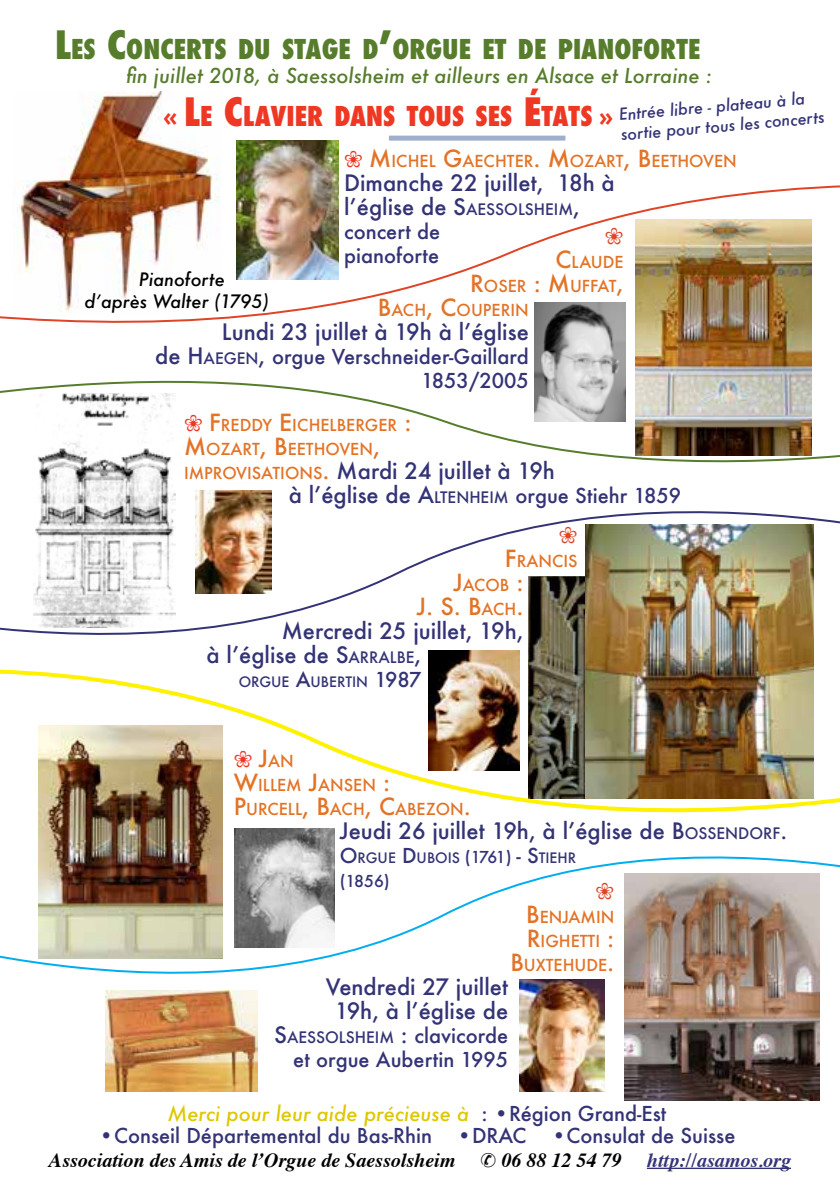
<style>
.page{position:relative;width:840px;height:1191px;background:#fff}
.page>*{position:absolute;margin:0;border:0;box-sizing:border-box;transform-origin:0 0}
.t1{font:800 condensed 38px "Futura";color:#577d2c}
.t2{font:800 condensed 38px "Futura";color:#ef3824}
.t3{font:800 condensed 26.6px "Futura";color:#577d2c}
.t4{font:800 condensed 26.6px "Futura";color:#ef3824}
.t5{font:800 condensed 26px "Futura";color:#ef3824}
.t6{font:500 23px "Futura";color:#e37326}
.t7{font:500 22px/24px "Futura";color:#333376;text-align:center}
.t8{font:500 22px "Futura";color:#333376}
.t9{font:500 20px/24px "Futura";color:#333376}
.t10{font:italic 500 20px "Futura";color:#577d2c}
.t11{font:italic 700 20px "Times";color:#000}
.t12{font:italic 500 20px "Futura";color:#dec800}
.t13{font:italic 700 20px "Times";color:#333376}
.t14{font:500 20px "Futura";color:#333376}
.t15{font:italic 500 18px/22px "Futura";color:#000;text-align:center}
.t16{font:500 16.2px/24px "Futura";color:#e37326;text-align:right}
.t17{font:italic 500 16px/20px "Futura";color:#333376}
.t18{font:500 16px "Futura";letter-spacing:-.085em;color:#333376}
.t19{font:500 15.4px "Futura";color:#333376}
.t20{font:500 14px "Futura";color:#333376}
.s1{font-size:38px}
.s2{font-size:26.6px}
.s3{font-size:26px}
.s4{font-size:23px}
.s5{font-size:22px}
.s6{font-size:23px;color:#e37326}
.s7{font-size:20px}
.s8{font-size:16px}
</style>
<div class="page">
<img style="left:519px;top:1048px;width:85px;height:43px">
<img style="left:624px;top:1048px;width:194px;height:52px">
<img style="left:94px;top:91px;width:68px;height:18px">
<img style="left:106px;top:1048px;width:151px;height:43px">
<img style="left:0;top:109px;width:839px;height:227px">
<svg style="left:0;top:336px;width:812px;height:108px"></svg>
<img style="left:35px;top:444px;width:804px;height:146px">
<img style="left:0;top:590px;width:814px;height:202px">
<img style="left:0;top:792px;width:839px;height:256px">
<hr style="left:646px;top:1167px;width:144px;height:2px;background:#333376">
<svg style="left:345px;top:151px;width:17px;height:16px"></svg>
<svg style="left:185px;top:415px;width:17px;height:16px"></svg>
<svg style="left:559px;top:527px;width:17px;height:16px"></svg>
<svg style="left:234px;top:751px;width:17px;height:16px"></svg>
<svg style="left:596px;top:883px;width:17px;height:16px"></svg>
<svg style="left:605px;top:228px;width:17px;height:16px"></svg>
<p class="t3" style="left:55px;top:31px;width:297px"><span class="s1">L</span>ES <span class="s1">C</span>ONCERTS DU STAGE</p>
<p class="t10" style="left:126px;top:62px;width:587px">fin juillet 2018, à Saessolsheim et ailleurs en Alsace et Lorraine :</p>
<h1 class="t1" style="left:362px;top:19px;width:32px">’<span class="s2">D</span></h1>
<p class="t3" style="left:392px;top:31px;width:309px">ORGUE ET DE PIANOFORTE</p>
<p class="t4" style="left:224px;top:98px;width:391px"><span class="s1">C</span>LAVIER DANS TOUS SES <span class="s1">É</span>TATS <span class="s3">«</span></p>
<p class="t17" style="left:618px;top:104px;width:205px;rotate:-5deg">Entrée libre - plateau à la sortie pour tous les concerts</p>
<h1 class="t2" style="left:184px;top:86px;width:30px">L<span class="s2">E</span></h1>
<p class="t5" style="left:163px;top:98px;width:16px">«</p>
<p class="t16" style="left:369px;top:149px;width:165px"><span class="s4">M</span>ICHEL <span class="s4">G</span>AECHTER</p>
<p class="t16" style="left:547px;top:149px;width:77px"><span class="s4">M</span>OZART</p>
<p class="t6" style="left:623px;top:143px;width:9px">,</p>
<p class="t6" style="left:533px;top:143px;width:9px">.</p>
<p class="t7" style="left:344px;top:171px;width:201px">Dimanche 22 juillet,</p>
<p class="t7" style="left:557px;top:171px;width:59px">18 àh</p>
<p class="t7" style="left:344px;top:195px;width:104px">’l église de</p>
<p class="t9" style="left:344px;top:219px;width:98px">concert de pianoforte</p>
<p class="t19" style="left:453px;top:199px;width:119px"><span class="s5">S</span>AESSOLSHEIM</p>
<p class="t7" style="left:573px;top:195px;width:8px">,</p>
<p class="t16" style="left:555px;top:250px;width:70px"><span class="s4">C</span>LAUDE</p>
<p class="t6" style="left:616px;top:268px;width:9px">,</p>
<p class="t15" style="left:84px;top:268px;width:186px">Pianoforte<br>d’après Walter )1795(</p>
<p class="t16" style="left:547px;top:274px;width:70px"><span class="s4">M</span>UFFAT</p>
<p class="t16" style="left:440px;top:274px;width:90px"><span class="s4">R</span>OSER<br><span class="s4">C</span>OUPERIN</p>
<p class="t6" style="left:533px;top:268px;width:9px">:</p>
<p class="t16" style="left:377px;top:298px;width:50px"><span class="s4">B</span>ACH</p>
<p class="t7" style="left:222px;top:320px;width:308px">Lundi 23 juillet à 19 ’làh église</p>
<p class="t9" style="left:258px;top:345px;width:272px"><span class="s5">,</span> orgue Verschneider-Gaillard</p>
<p class="t6" style="left:426px;top:292px;width:9px">,</p>
<p class="t7" style="left:155px;top:344px;width:27px">de</p>
<p class="t19" style="left:187px;top:348px;width:72px"><span class="s5">H</span>AEGEN</p>
<p class="t9" style="left:421px;top:369px;width:109px">1853/2005</p>
<p class="t16" style="left:637px;top:149px;width:100px"><span class="s4">B</span>EETHOVEN</p>
<p class="t16" style="left:209px;top:413px;width:189px"><span class="s4">F</span>REDDY <span class="s4">E</span>ICHELBERGER</p>
<p class="t6" style="left:373px;top:431px;width:9px">,</p>
<p class="t6" style="left:404px;top:407px;width:9px">:</p>
<p class="t16" style="left:184px;top:437px;width:77px"><span class="s4">M</span>OZART</p>
<p class="t16" style="left:274px;top:437px;width:100px"><span class="s4">B</span>EETHOVEN</p>
<p class="t6" style="left:260px;top:431px;width:9px">,</p>
<p class="t7" style="left:322px;top:459px;width:234px"><span class="s6">.</span> Mardi 24 juillet à 19h</p>
<p class="t16" style="left:184px;top:461px;width:138px">IMPROVISATIONS</p>
<p class="t7" style="left:288px;top:483px;width:124px">à ’l église de</p>
<p class="t19" style="left:417px;top:487px;width:90px"><span class="s5">A</span>LTENHEIM</p>
<p class="t9" style="left:515px;top:483px;width:167px">orgue Stiehr 1859</p>
<p class="t16" style="left:504px;top:549px;width:72px"><span class="s4">F</span>RANCIS</p>
<p class="t6" style="left:516px;top:567px;width:9px">:</p>
<p class="t16" style="left:453px;top:573px;width:55px"><span class="s4">J</span>ACOB</p>
<p class="t6" style="left:416px;top:591px;width:46px">.S.J</p>
<p class="t7" style="left:281px;top:619px;width:243px">Mercredi 25 juillet, 19 ,h</p>
<p class="t8" style="left:414px;top:640px;width:8px">,</p>
<p class="t16" style="left:468px;top:597px;width:50px"><span class="s4">B</span>ACH</p>
<p class="t6" style="left:516px;top:591px;width:9px">.</p>
<p class="t7" style="left:206px;top:643px;width:124px">’là église de</p>
<p class="t19" style="left:335px;top:647px;width:80px"><span class="s5">S</span>ARRALBE</p>
<p class="t20" style="left:238px;top:672px;width:131px">ORGUE<span class="s7">A</span>UBERTIN</p>
<p class="t14" style="left:374px;top:666px;width:49px">1987</p>
<p class="t16" style="left:259px;top:749px;width:36px"><span class="s4">J</span>AN</p>
<p class="t16" style="left:233px;top:773px;width:67px"><span class="s4">W</span>ILLEM</p>
<p class="t16" style="left:309px;top:773px;width:69px"><span class="s4">J</span>ANSEN</p>
<p class="t6" style="left:383px;top:767px;width:9px">:</p>
<p class="t16" style="left:233px;top:797px;width:70px"><span class="s4">P</span>URCELL</p>
<p class="t6" style="left:302px;top:791px;width:9px">,</p>
<p class="t16" style="left:379px;top:797px;width:86px"><span class="s4">C</span>ABEZON</p>
<p class="t16" style="left:316px;top:797px;width:50px"><span class="s4">B</span>ACH</p>
<p class="t6" style="left:364px;top:791px;width:9px">,</p>
<p class="t6" style="left:463px;top:791px;width:9px">.</p>
<p class="t7" style="left:339px;top:819px;width:326px">Jeudi 26 juillet 19 ’là,h église de</p>
<p class="t20" style="left:526px;top:848px;width:51px"><span class="s7">S</span>TIEHR</p>
<p class="t20" style="left:339px;top:848px;width:120px"><span class="s7">O</span>RGUE<span class="s7">D</span>UBOIS</p>
<p class="t18" style="left:339px;top:870px;width:52px">)1856(</p>
<p class="t18" style="left:464px;top:846px;width:42px">(1761</p>
<p class="t14" style="left:505px;top:842px;width:17px">-<span class="s8">)</span></p>
<p class="t16" style="left:525px;top:905px;width:90px"><span class="s4">B</span>ENJAMIN</p>
<p class="t6" style="left:607px;top:923px;width:9px">:</p>
<p class="t16" style="left:526px;top:929px;width:75px"><span class="s4">R</span>IGHETTI</p>
<p class="t16" style="left:510px;top:953px;width:98px"><span class="s4">B</span>UXTEHUDE</p>
<p class="t6" style="left:607px;top:947px;width:9px">.</p>
<p class="t7" style="left:325px;top:975px;width:184px">Vendredi 27 juillet<br>19 à,h ’l église de</p>
<p class="t9" style="left:401px;top:1023px;width:109px"><span class="s5">:</span> clavicorde</p>
<p class="t19" style="left:274px;top:1027px;width:119px"><span class="s5">S</span>AESSOLSHEIM</p>
<p class="t9" style="left:293px;top:1047px;width:216px">et orgue Aubertin 1995</p>
<p class="t19" style="left:671px;top:823px;width:108px"><span class="s5">B</span>OSSENDORF</p>
<p class="t8" style="left:780px;top:816px;width:8px">.</p>
<p class="t12" style="left:168px;top:1099px;width:302px">Merci pour leur aide précieuse à</p>
<p class="t9" style="left:481px;top:1101px;width:186px">: •Région Grand-Est</p>
<p class="t9" style="left:99px;top:1123px;width:334px">•Conseil Départemental du Bas-Rhin</p>
<p class="t9" style="left:551px;top:1123px;width:185px">•Consulat de Suisse</p>
<p class="t9" style="left:456px;top:1123px;width:71px">•DRAC</p>
<p class="t11" style="left:49px;top:1141px;width:407px">Association des Amis de ’l Orgue de Saessolsheim</p>
<p class="t11" style="left:501px;top:1141px;width:121px">06 88 12 54 79</p>
<p class="t13" style="left:646px;top:1141px;width:145px">http://asamos.org</p>
</div>
